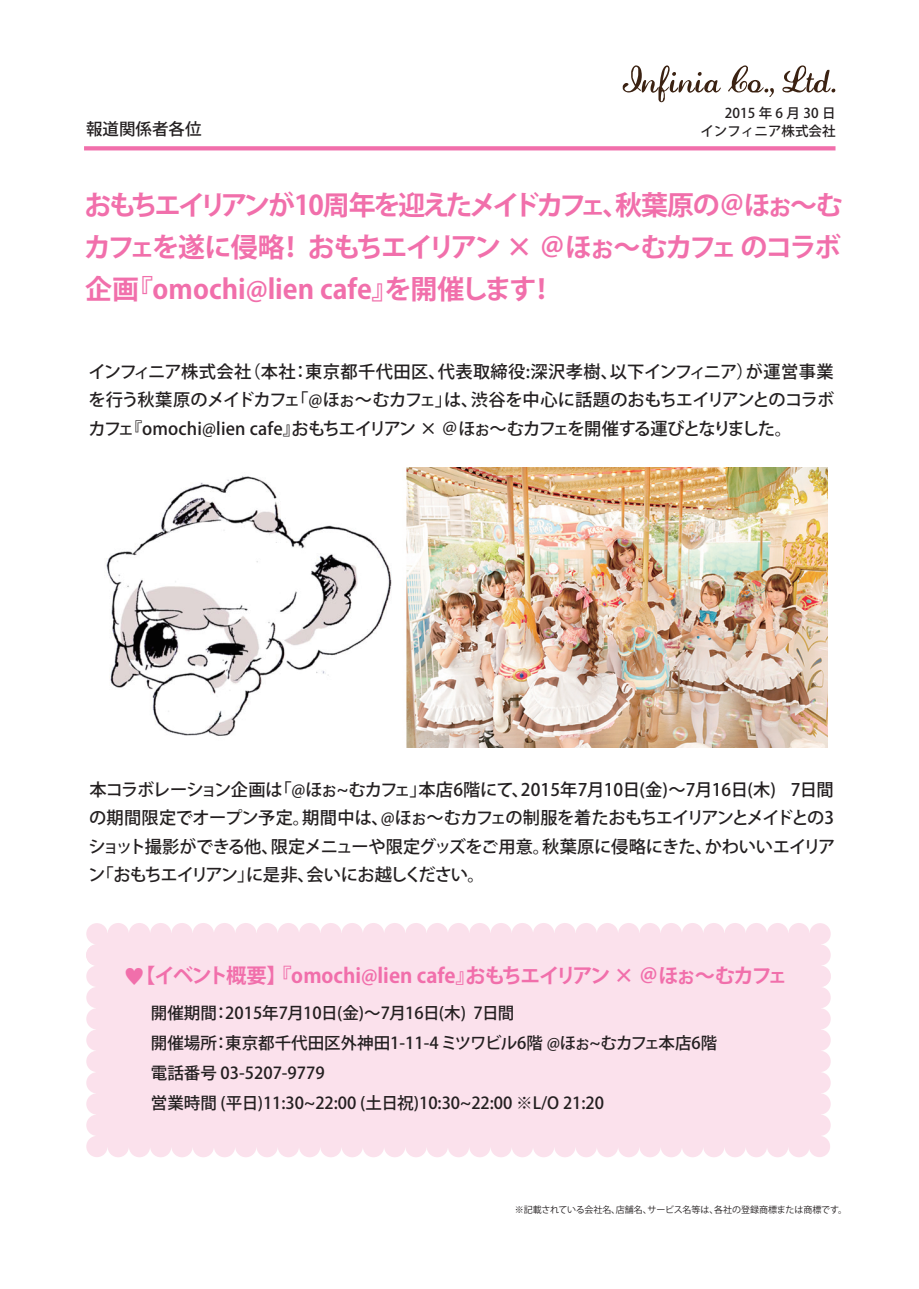
<style>
.page{position:relative;width:919px;height:1289px;background:#fff}
.page>*{position:absolute;margin:0;border:0;box-sizing:border-box;transform-origin:0 0}
.t1{font:700 27px/42px "Koz Go Pr 6 N";letter-spacing:-.06em;color:#f16fab;text-align:justify}
.t2{font:700 20.25px "Koz Go Pr 6 N";letter-spacing:-.07em;color:#f16fab}
.t3{font:500 17.25px/28.5px "Koz Go Pr 6 N";letter-spacing:-.055em;color:#231f20;text-align:justify}
.t4{font:500 16.5px/30px "Koz Go Pr 6 N";color:#231f20}
.t5{font:500 13.5px/18px "Koz Go Pr 6 N";color:#231f20;text-align:right}
.t6{font:9px "Koz Go Pr 6 N";color:#231f20}
.s1{font-size:21px}
</style>
<div class="page">
<img style="left:105px;top:467px;width:722px;height:280px">
<div style="left:96px;top:933px;width:724px;height:214px;background:#fbe1ec"></div>
<div style="left:86px;top:923px;width:22px;height:21px;background:#fbe1ec;border-radius:50%"></div>
<div style="left:86px;top:1072px;width:22px;height:21px;background:#fbe1ec;border-radius:50%"></div>
<div style="left:809px;top:923px;width:21px;height:21px;background:#fbe1ec;border-radius:50%"></div>
<div style="left:809px;top:1072px;width:21px;height:21px;background:#fbe1ec;border-radius:50%"></div>
<svg style="left:86px;top:944px;width:11px;height:128px"></svg>
<svg style="left:820px;top:944px;width:10px;height:128px"></svg>
<svg style="left:86px;top:1093px;width:11px;height:42px"></svg>
<svg style="left:820px;top:1093px;width:10px;height:42px"></svg>
<svg style="left:108px;top:1146px;width:701px;height:11px"></svg>
<svg style="left:108px;top:923px;width:701px;height:10px"></svg>
<div style="left:86px;top:1135px;width:22px;height:22px;background:#fbe1ec;border-radius:50%"></div>
<div style="left:808px;top:1135px;width:22px;height:22px;background:#fbe1ec;border-radius:50%"></div>
<svg style="left:622px;top:65px;width:99px;height:37px"></svg>
<svg style="left:728px;top:65px;width:45px;height:32px"></svg>
<svg style="left:782px;top:65px;width:53px;height:27px"></svg>
<svg style="left:84px;top:146px;width:751px;height:4px;background:#f176af"></svg>
<p class="t4" style="left:86px;top:114px;width:117px">報道関係者各位</p>
<p class="t5" style="left:700px;top:104px;width:136px">2015年6月30日<br>インフィニア株式会社</p>
<h1 class="t1" style="left:84px;top:184px;width:760px">おもちエイリアンが10周年を迎えたメイドカフェ、秋葉原の＠ほぉ～むカフェを遂に侵略！おもちエイリアン × ＠ほぉ～むカフェのコラボ企画『omochi@lien cafe』を開催します！</h1>
<p class="t3" style="left:88px;top:357px;width:747px">インフィニア株式会社（本社：東京都千代田区、代表取締役:深沢孝樹、以下インフィニア）が運営事業を行う秋葉原のメイドカフェ「@ほぉ～むカフェ」は、渋谷を中心に話題のおもちエイリアンとのコラボカフェ『omochi@lien cafe』おもちエイリアン × ＠ほぉ～むカフェを開催する運びとなりました。</p>
<p class="t3" style="left:88px;top:775px;width:748px">本コラボレーション企画は「@ほぉ~むカフェ」本店6階にて、2015年7月10日(金)～7月16日(木) 7日間の期間限定でオープン予定。期間中は、@ほぉ～むカフェの制服を着たおもちエイリアンとメイドとの3ショット撮影ができる他、限定メニューや限定グッズをご用意。秋葉原に侵略にきた、かわいいエイリアン「おもちエイリアン」に是非、会いにお越しください。</p>
<p class="t2" style="left:124px;top:964px;width:665px"><span class="s1">♥</span>【イベント概要】『omochi@lien cafe』おもちエイリアン × ＠ほぉ～むカフェ</p>
<p class="t4" style="left:151px;top:997px;width:568px">開催期間：2015年7月10日(金)～7月16日(木) 7日間<br>開催場所：東京都千代田区外神田1-11-4ミツワビル6階 @ほぉ~むカフェ本店6階電話番号 03-5207-9779<br>営業時間 (平日)11:30~22:00 (土日祝)10:30~22:00 ※L/O 21:20</p>
<p class="t6" style="left:514px;top:1204px;width:334px">※記載されている会社名、店舗名、サービス名等は、各社の登録商標または商標です。</p>
</div>
